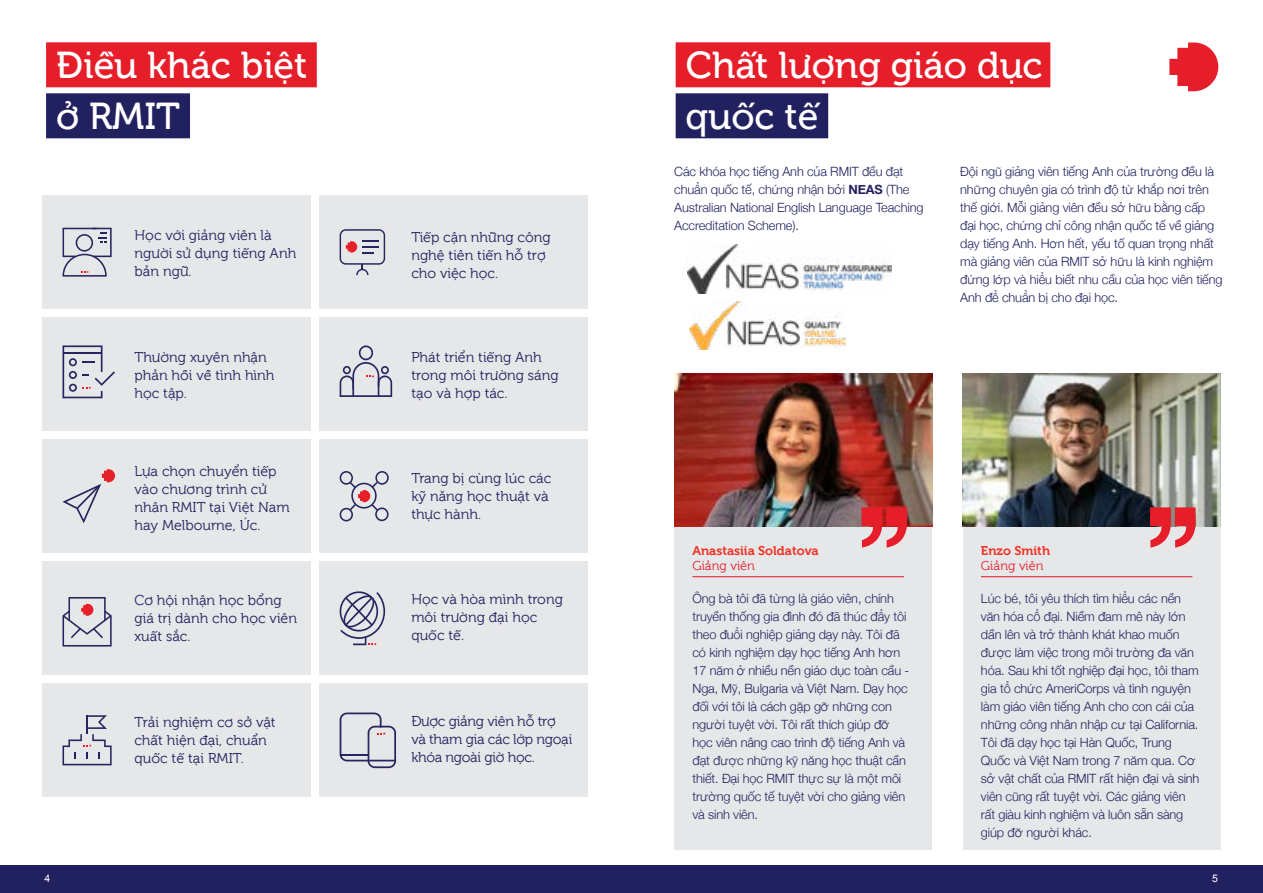
<style>
.page{position:relative;width:1263px;height:893px;background:#fff}
.page>*{position:absolute;margin:0;border:0;box-sizing:border-box;transform-origin:0 0}
.t1{font:37.5px/51px "Museo 500";color:#fff}
.t2{font:14.25px/18px "Museo 300";color:#222160}
.t3{font:14.25px/18px "Museo 300";letter-spacing:-.02em;color:#222160}
.t4{font:300 12.75px/18px "Helvetica Neue";letter-spacing:-.01em;color:#222160}
.t5{font:12.75px "VN Museo 700";color:#ee3124}
.t6{font:12.75px "Museo 300";color:#e61e2a}
.t7{font:10.5px "Arial";color:#fff}
.s1{font-weight:700}
</style>
<div class="page">
<div style="left:0;top:865px;width:1263px;height:28px;background:#222160"></div>
<div style="left:43px;top:195px;width:268px;height:114px;background:#e6e7e8"></div>
<div style="left:43px;top:317px;width:268px;height:114px;background:#e6e7e8"></div>
<div style="left:43px;top:439px;width:268px;height:114px;background:#e6e7e8"></div>
<div style="left:43px;top:561px;width:268px;height:114px;background:#e6e7e8"></div>
<div style="left:43px;top:683px;width:268px;height:114px;background:#e6e7e8"></div>
<div style="left:319px;top:195px;width:269px;height:114px;background:#e6e7e8"></div>
<div style="left:319px;top:317px;width:269px;height:114px;background:#e6e7e8"></div>
<div style="left:319px;top:439px;width:269px;height:114px;background:#e6e7e8"></div>
<div style="left:319px;top:561px;width:269px;height:114px;background:#e6e7e8"></div>
<div style="left:319px;top:683px;width:269px;height:114px;background:#e6e7e8"></div>
<div style="left:46px;top:42px;width:271px;height:45px;background:#e61e2a"></div>
<div style="left:46px;top:93px;width:144px;height:45px;background:#222160"></div>
<div style="left:676px;top:42px;width:374px;height:45px;background:#e61e2a"></div>
<div style="left:676px;top:93px;width:152px;height:45px;background:#222160"></div>
<svg style="left:63px;top:228px;width:49px;height:49px"></svg>
<svg style="left:63px;top:345px;width:52px;height:53px"></svg>
<svg style="left:63px;top:469px;width:52px;height:54px"></svg>
<svg style="left:63px;top:597px;width:49px;height:49px"></svg>
<svg style="left:1169px;top:43px;width:49px;height:48px"></svg>
<svg style="left:63px;top:715px;width:49px;height:50px"></svg>
<svg style="left:340px;top:229px;width:45px;height:46px"></svg>
<svg style="left:340px;top:345px;width:52px;height:52px"></svg>
<svg style="left:339px;top:591px;width:46px;height:54px"></svg>
<svg style="left:340px;top:471px;width:49px;height:50px"></svg>
<svg style="left:340px;top:712px;width:56px;height:56px"></svg>
<img style="left:688px;top:245px;width:203px;height:48px">
<img style="left:689px;top:301px;width:156px;height:48px">
<div style="left:674px;top:373px;width:258px;height:476px;background:#e6e7e8"></div>
<div style="left:963px;top:373px;width:257px;height:476px;background:#e6e7e8"></div>
<img style="left:674px;top:373px;width:258px;height:153px">
<img style="left:963px;top:373px;width:257px;height:153px">
<svg style="left:861px;top:507px;width:46px;height:41px"></svg>
<svg style="left:1150px;top:507px;width:45px;height:41px"></svg>
<hr style="left:692px;top:576px;width:212px;height:1px;background:#e61e2a">
<hr style="left:981px;top:576px;width:211px;height:1px;background:#e61e2a">
<h1 class="t1" style="left:56px;top:36px;width:253px">Điều khác biệt ở RMIT</h1>
<h1 class="t1" style="left:686px;top:36px;width:358px">Chất lượng giáo dục quốc tế</h1>
<p class="t4" style="left:674px;top:162px;width:251px">Các khóa học tiếng Anh của RMIT đều đạt chuẩn quốc tế, chứng nhận bởi <span class="s1">NEAS</span> (The Australian National English Language Teaching Accreditation Scheme).</p>
<p class="t4" style="left:960px;top:162px;width:264px">Đội ngũ giảng viên tiếng Anh của trường đều là những chuyên gia có trình độ từ khắp nơi trên thế giới. Mỗi giảng viên đều sở hữu bằng cấp đại học, chứng chỉ công nhận quốc tế về giảng dạy tiếng Anh. Hơn hết, yếu tố quan trọng nhất mà giảng viên của RMIT sở hữu là kinh nghiệm đứng lớp và hiểu biết nhu cầu của học viên tiếng Anh để chuẩn bị cho đại học.</p>
<p class="t2" style="left:134px;top:225px;width:163px">Học với giảng viên là người sử dụng tiếng Anh bản ngữ.</p>
<p class="t2" style="left:411px;top:227px;width:141px">Tiếp cận những công nghệ tiên tiến hỗ trợ cho việc học.</p>
<p class="t2" style="left:134px;top:347px;width:141px">Thường xuyên nhận phản hồi về tình hình học tập.</p>
<p class="t2" style="left:134px;top:460px;width:157px">Lựa chọn chuyển tiếp vào chương trình cử nhân RMIT tại Việt Nam hay Melbourne, Úc.</p>
<p class="t2" style="left:411px;top:347px;width:149px">Phát triển tiếng Anh trong môi trường sáng tạo và hợp tác.</p>
<p class="t2" style="left:411px;top:467px;width:141px">Trang bị cùng lúc các kỹ năng học thuật và thực hành.</p>
<p class="t2" style="left:134px;top:590px;width:164px">Cơ hội nhận học bổng giá trị dành cho học viên xuất sắc.</p>
<p class="t2" style="left:411px;top:589px;width:153px">Học và hòa mình trong môi trường đại học quốc tế.</p>
<p class="t2" style="left:134px;top:712px;width:143px">Trải nghiệm cơ sở vật chất hiện đại, chuẩn quốc tế tại RMIT.</p>
<p class="t3" style="left:411px;top:711px;width:162px">Được giảng viên hỗ trợ và tham gia các lớp ngoại khóa ngoài giờ học.</p>
<p class="t5" style="left:692px;top:540px;width:128px">Anastasiia Soldatova</p>
<p class="t6" style="left:692px;top:556px;width:64px">Giảng viên</p>
<p class="t5" style="left:981px;top:540px;width:71px">Enzo Smith</p>
<p class="t6" style="left:981px;top:556px;width:64px">Giảng viên</p>
<p class="t4" style="left:692px;top:589px;width:218px">Ông bà tôi đã từng là giáo viên, chính truyền thống gia đình đó đã thúc đẩy tôi theo đuổi nghiệp giảng dạy này. Tôi đã có kinh nghiệm dạy học tiếng Anh hơn 17 năm ở nhiều nền giáo dục toàn cầu - Nga, Mỹ, Bulgaria và Việt Nam. Dạy học đối với tôi là cách gặp gỡ những con người tuyệt vời. Tôi rất thích giúp đỡ học viên nâng cao trình độ tiếng Anh và đạt được những kỹ năng học thuật cần thiết. Đại học RMIT thực sự là một môi trường quốc tế tuyệt vời cho giảng viên và sinh viên.</p>
<p class="t4" style="left:981px;top:589px;width:220px">Lúc bé, tôi yêu thích tìm hiểu các nền văn hóa cổ đại. Niềm đam mê này lớn dần lên và trở thành khát khao muốn được làm việc trong môi trường đa văn hóa. Sau khi tốt nghiệp đại học, tôi tham gia tổ chức AmeriCorps và tình nguyện làm giáo viên tiếng Anh cho con cái của những công nhân nhập cư tại California.<br>Tôi đã dạy học tại Hàn Quốc, Trung Quốc và Việt Nam trong 7 năm qua. Cơ sở vật chất của RMIT rất hiện đại và sinh viên cũng rất tuyệt vời. Các giảng viên rất giàu kinh nghiệm và luôn sẵn sàng giúp đỡ người khác.</p>
<p class="t7" style="left:44px;top:872px;width:7px">4</p>
<p class="t7" style="left:1212px;top:872px;width:7px">5</p>
</div>
